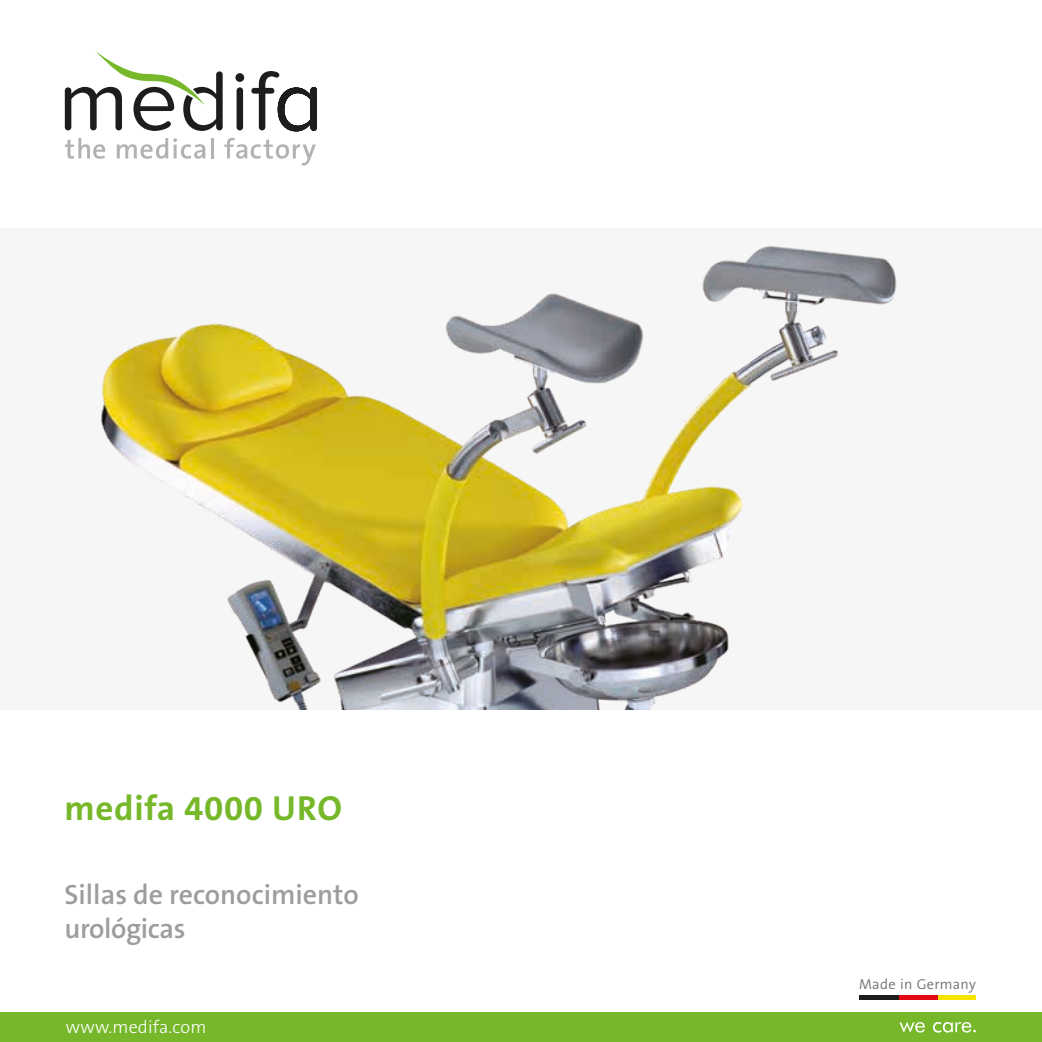
<style>
.page{position:relative;width:1042px;height:1042px;background:#fff}
.page>*{position:absolute;margin:0;border:0;box-sizing:border-box;transform-origin:0 0}
.t1{font:700 35px "The Sans B W7";letter-spacing:.02em;color:#76b82a}
.t2{font:600 28px/33.6px "The Sans B W6";color:#9d9d9d}
.t3{font:300 18.03px "The Sans B W3";letter-spacing:.01em;color:#fff}
.t4{font:300 14.35px "The Sans B W4";letter-spacing:.02em;color:#70706f}
</style>
<div class="page">
<div style="left:0;top:228px;width:1042px;height:481px;background:#f6f6f6"></div>
<img style="left:101px;top:246px;width:796px;height:463px">
<svg style="left:65px;top:138px;width:40px;height:21px"></svg>
<svg style="left:117px;top:138px;width:88px;height:21px"></svg>
<hr style="left:211px;top:138px;width:3px;height:20px;background:#b2b2b2">
<svg style="left:224px;top:138px;width:92px;height:27px"></svg>
<svg style="left:65px;top:51px;width:252px;height:80px"></svg>
<div style="left:0;top:1012px;width:1042px;height:30px;background:#76b82a"></div>
<svg style="left:899px;top:1022px;width:26px;height:11px"></svg>
<svg style="left:933px;top:1022px;width:43px;height:10px"></svg>
<hr style="left:859px;top:995px;width:40px;height:4px;background:#1d1d1b">
<hr style="left:899px;top:995px;width:39px;height:4px;background:#e30614">
<hr style="left:938px;top:995px;width:38px;height:4px;background:#f3e500">
<p class="t1" style="left:64px;top:785px;width:279px">medifa 4000 URO</p>
<p class="t2" style="left:64px;top:878px;width:296px">Sillas de reconocimiento urológicas</p>
<p class="t3" style="left:66px;top:1015px;width:142px">www.medifa.com</p>
<p class="t4" style="left:859px;top:975px;width:118px">Made in Germany</p>
</div>
